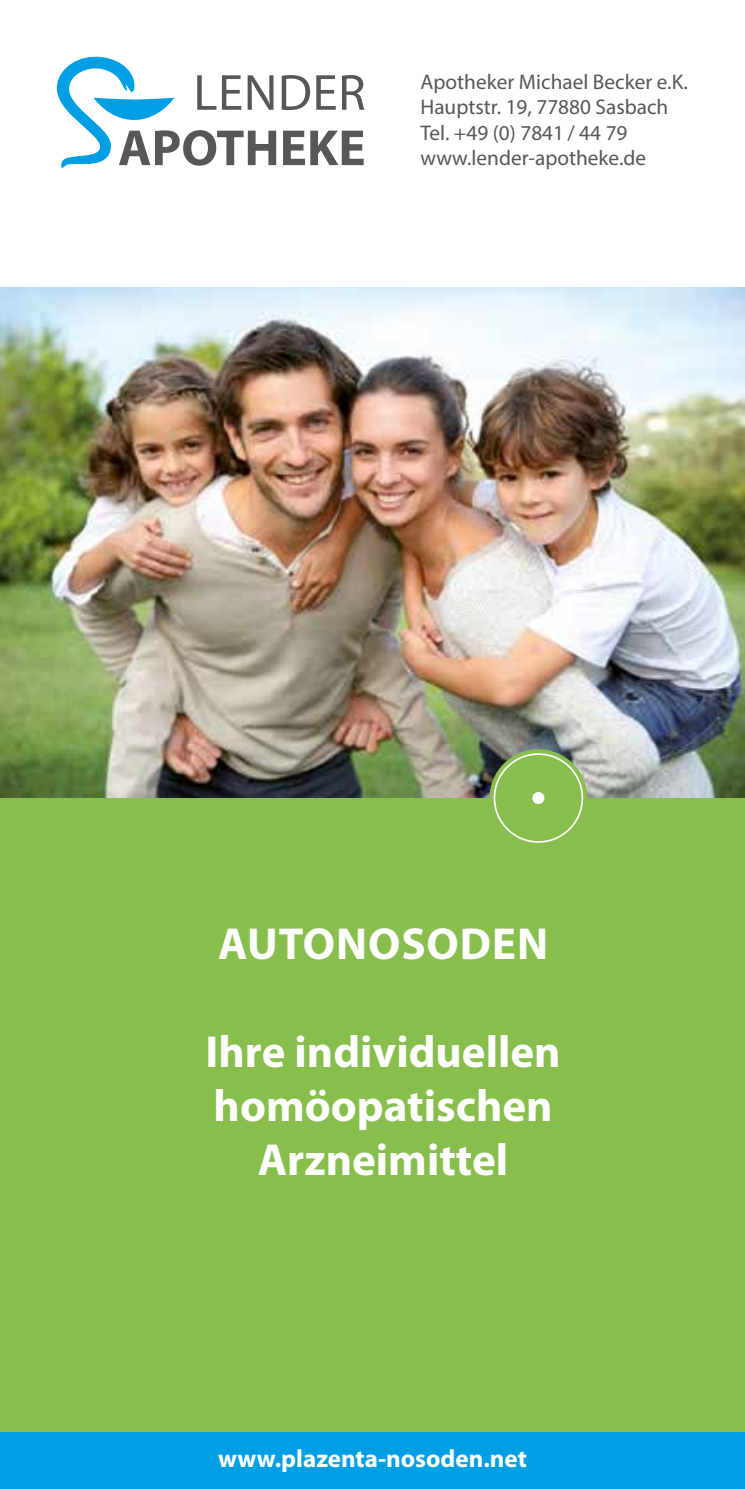
<style>
.page{position:relative;width:745px;height:1489px;background:#fff}
.page>*{position:absolute;margin:0;border:0;box-sizing:border-box;transform-origin:0 0}
.t1{font:700 45px/54px "Myriad Pro";color:#fff;text-align:center}
.t2{font:700 45px "Myriad Pro";letter-spacing:.02em;color:#fff}
.t3{font:700 25px "Myriad Pro";color:#fff}
.t4{font:21.25px/25.5px "Myriad Pro";color:#575756}
</style>
<div class="page">
<div style="left:0;top:795px;width:744px;height:644px;background:#88be4c"></div>
<img style="left:0;top:287px;width:744px;height:510px">
<div style="left:0;top:1431px;width:744px;height:57px;background:#009fe3"></div>
<svg style="left:56px;top:56px;width:308px;height:112px"></svg>
<div style="left:489px;top:749px;width:98px;height:97px;background:#88be4c;border-radius:50%"></div>
<div style="left:493px;top:753px;width:89px;height:89px;border:2px solid #fff;border-radius:50%"></div>
<div style="left:532px;top:792px;width:12px;height:12px;background:#fff;border-radius:50%"></div>
<p class="t4" style="left:420px;top:69px;width:269px">Apotheker Michael Becker e.K.<br>Hauptstr. 19, 77880 Sasbach<br>Tel. +49 (0) 7841 / 44 79 www.lender-apotheke.de</p>
<h1 class="t2" style="left:218px;top:914px;width:331px">AUTONOSODEN</h1>
<h1 class="t1" style="left:205px;top:1023px;width:356px">Ihre individuellen homöopatischen<br>Arzneimittel</h1>
<p class="t3" style="left:218px;top:1442px;width:310px">www.plazenta-nosoden.net</p>
</div>
